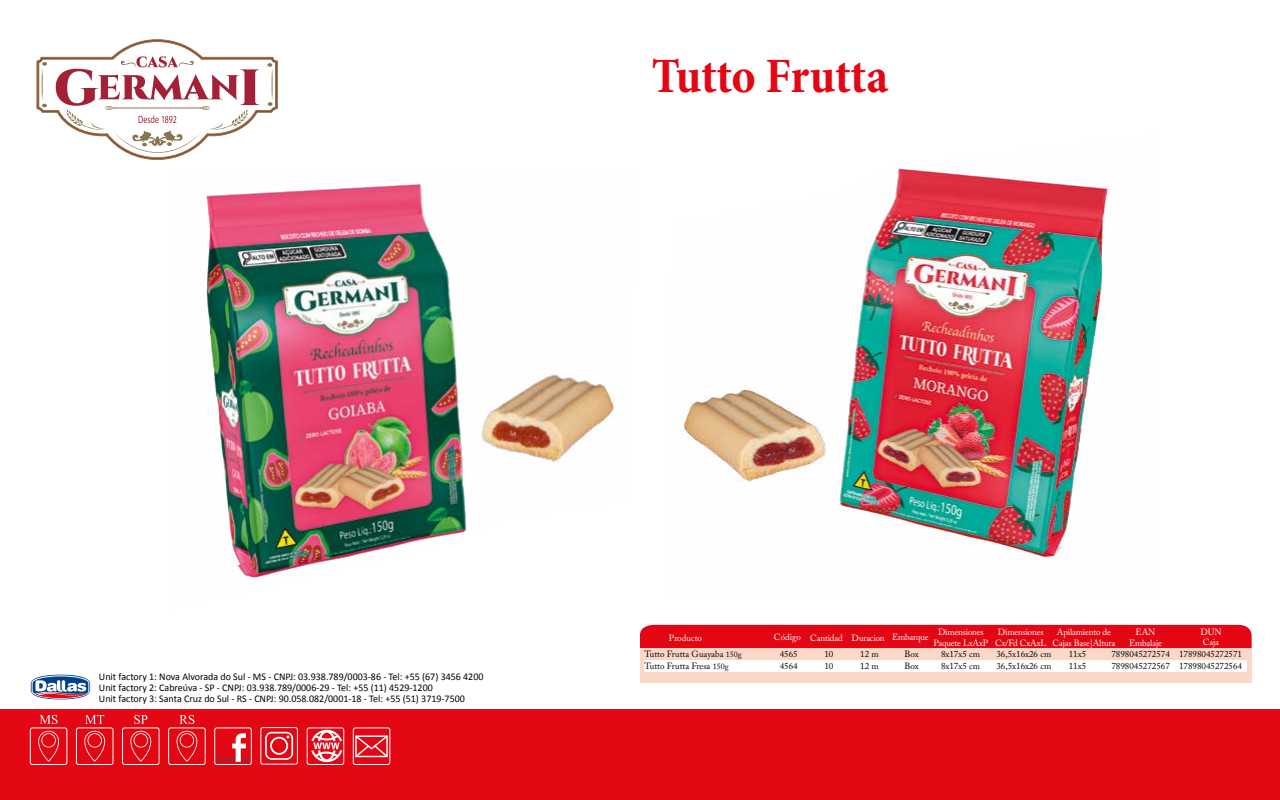
<style>
.page{position:relative;width:1280px;height:800px;background:#fff}
.page>*{position:absolute;margin:0;border:0;box-sizing:border-box;transform-origin:0 0}
.t1{font:700 condensed 50px "Minion Pro";letter-spacing:-.01em;color:#e30613}
.t2{font:10.2px/11px "Calibri";color:#000}
.t3{font:9px/12px "Adobe Caslon Pro";color:#000}
.t4{font:9px/10.8px "Adobe Caslon Pro";letter-spacing:-.02em;color:#fff;text-align:center}
.t5{font:9px "Adobe Caslon Pro";color:#fff}
.s1{font-size:8px}
</style>
<div class="page">
<div style="left:0;top:709px;width:1280px;height:91px;background:#e30613"></div>
<svg style="left:30px;top:674px;width:61px;height:26px"></svg>
<div style="left:307px;top:728px;width:37px;height:37px;border:1px solid #fff;border-radius:2px"></div>
<div style="left:214px;top:728px;width:38px;height:37px;border:1px solid #fff;border-radius:2px"></div>
<div style="left:217px;top:757px;width:32px;height:5px;background:#be1622"></div>
<svg style="left:232px;top:733px;width:14px;height:29px"></svg>
<div style="left:122px;top:728px;width:37px;height:37px;border:1px solid #fff;border-radius:2px"></div>
<svg style="left:130px;top:731px;width:21px;height:31px"></svg>
<div style="left:76px;top:728px;width:37px;height:37px;border:1px solid #fff;border-radius:2px"></div>
<svg style="left:84px;top:731px;width:21px;height:31px"></svg>
<div style="left:30px;top:728px;width:37px;height:37px;border:1px solid #fff;border-radius:2px"></div>
<svg style="left:38px;top:731px;width:21px;height:31px"></svg>
<div style="left:168px;top:728px;width:38px;height:37px;border:1px solid #fff;border-radius:2px"></div>
<svg style="left:177px;top:731px;width:20px;height:31px"></svg>
<div style="left:353px;top:728px;width:37px;height:37px;border:1px solid #fff;border-radius:2px"></div>
<svg style="left:354px;top:734px;width:35px;height:25px"></svg>
<svg style="left:310px;top:729px;width:34px;height:34px"></svg>
<div style="left:261px;top:727px;width:37px;height:37px;border:1px solid #fff;border-radius:2px"></div>
<svg style="left:265px;top:732px;width:28px;height:28px"></svg>
<svg style="left:134px;top:715px;width:13px;height:9px"></svg>
<svg style="left:85px;top:715px;width:19px;height:9px"></svg>
<svg style="left:40px;top:715px;width:18px;height:9px"></svg>
<svg style="left:179px;top:715px;width:15px;height:9px"></svg>
<div style="left:640px;top:648px;width:612px;height:34px;background:#fbd7c8"></div>
<div style="left:644px;top:661px;width:603px;height:11px;background:#fff"></div>
<div style="left:640px;top:625px;width:612px;height:23px;background:#e30613"></div>
<img style="left:206px;top:184px;width:409px;height:394px">
<img style="left:681px;top:168px;width:427px;height:389px">
<svg style="left:36px;top:39px;width:242px;height:121px"></svg>
<h1 class="t1" style="left:652px;top:42px;width:238px">Tutto Frutta</h1>
<p class="t2" style="left:99px;top:671px;width:386px">Unit factory 1: Nova Alvorada do Sul - MS - CNPJ: 03.938.789/0003-86 - Tel: +55 (67) 3456 4200<br>Unit factory 2: Cabreúva - SP - CNPJ: 03.938.789/0006-29 - Tel: +55 (11) 4529-1200<br>Unit factory 3: Santa Cruz do Sul - RS - CNPJ: 90.058.082/0001-18 - Tel: +55 (51) 3719-7500</p>
<p class="t5" style="left:669px;top:632px;width:35px">Producto</p>
<p class="t4" style="left:774px;top:632px;width:70px">Código Cantidad</p>
<p class="t4" style="left:892px;top:632px;width:38px">Embarque</p>
<p class="t4" style="left:934px;top:626px;width:56px">Dimensiones<br>Paquete LxAxP</p>
<p class="t4" style="left:995px;top:627px;width:53px">Dimensiones<br>Cx/Fd CxAxL</p>
<p class="t4" style="left:1053px;top:626px;width:64px">Apilamiento de<br>Cajas Base|Altura</p>
<p class="t4" style="left:1129px;top:626px;width:34px">EAN<br>Embalaje</p>
<p class="t4" style="left:852px;top:632px;width:35px">Duracion</p>
<p class="t4" style="left:1200px;top:626px;width:23px;text-align:left">DUN<br>Caja</p>
<p class="t3" style="left:644px;top:648px;width:99px">Tutto Frutta Guayaba <span class="s1">150g<br></span>Tutto Frutta Fresa <span class="s1">150g</span></p>
<p class="t3" style="left:780px;top:648px;width:19px">4565<br>4564</p>
<p class="t3" style="left:824px;top:648px;width:10px">10<br>10</p>
<p class="t3" style="left:905px;top:648px;width:16px">Box<br>Box</p>
<p class="t3" style="left:941px;top:648px;width:41px">8x17x5 cm<br>8x17x5 cm</p>
<p class="t3" style="left:996px;top:648px;width:56px">36,5x16x26 cm<br>36,5x16x26 cm</p>
<p class="t3" style="left:1111px;top:648px;width:60px">7898045272574<br>7898045272567</p>
<p class="t3" style="left:1069px;top:648px;width:19px">11x5<br>11x5</p>
<p class="t3" style="left:1179px;top:648px;width:64px">17898045272571<br>17898045272564</p>
<p class="t3" style="left:860px;top:648px;width:20px">12 m<br>12 m</p>
</div>
